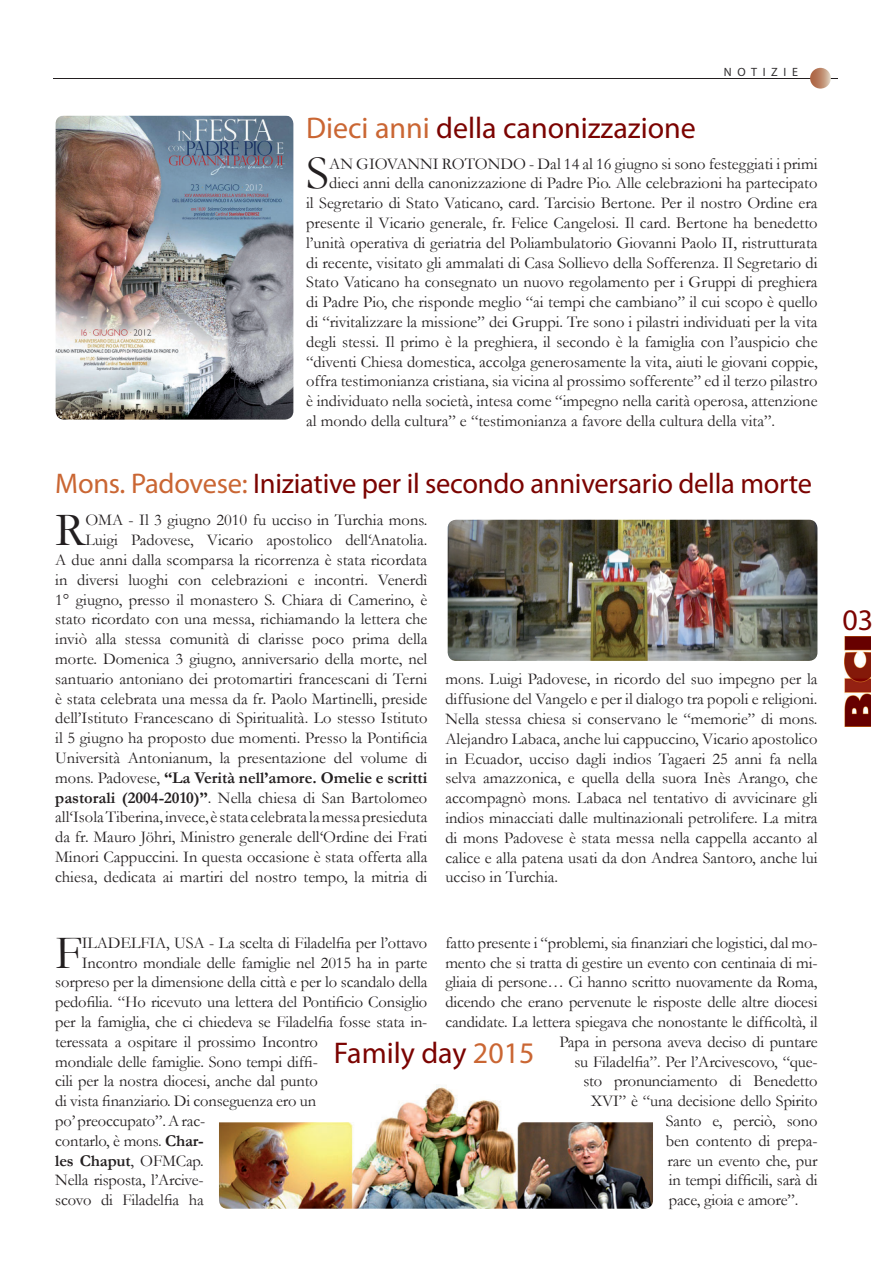
<style>
.page{position:relative;width:893px;height:1263px;background:#fff}
.page>*{position:absolute;margin:0;border:0;box-sizing:border-box;transform-origin:0 0}
.t1{font:48.3px "Garamond";color:#231f20}
.t2{font:30px "Myriad Pro";color:#7b0300}
.t3{font:28.5px "Myriad Pro";letter-spacing:-.01em;color:#7b0300}
.t4{font:16.5px/19.8px "Garamond";color:#231f20;text-align:right}
.t5{font:700 16.5px "Garamond";letter-spacing:-.01em;color:#231f20}
.t6{font:12px "Myriad Pro";letter-spacing:.47em;color:#312f30}
.s1{color:#ca6633}
.s2{font-weight:700}
.s3{font-weight:400}
</style>
<div class="page">
<img style="left:844px;top:637px;width:26px;height:90px">
<img style="left:219px;top:1084px;width:434px;height:125px;border-radius:9px">
<hr style="left:53px;top:78px;width:785px;height:1px;background:#231f20">
<svg style="left:810px;top:68px;width:21px;height:21px"></svg>
<img style="left:56px;top:115px;width:237px;height:305px;border-radius:9px">
<img style="left:448px;top:520px;width:369px;height:141px;border-radius:9px">
<p class="t6" style="left:724px;top:67px;width:75px">NOTIZIE</p>
<h2 class="t2" style="left:306px;top:117px;width:391px"><span class="s1">Dieci anni</span> della canonizzazione</h2>
<h1 class="t1" style="left:306px;top:147px;width:25px">S</h1>
<p class="t4" style="left:329px;top:154px;width:490px">AN GIOVANNI ROTONDO - Dal 14 al 16 giugno si sono festeggiati i primi</p>
<p class="t4" style="left:329px;top:174px;width:490px">dieci anni della canonizzazione di Padre Pio. Alle celebrazioni ha partecipato</p>
<p class="t4" style="left:306px;top:193px;width:513px">il Segretario di Stato Vaticano, card. Tarcisio Bertone. Per il nostro Ordine era</p>
<p class="t4" style="left:306px;top:213px;width:513px">presente il Vicario generale, fr. Felice Cangelosi. Il card. Bertone ha benedetto</p>
<p class="t4" style="left:306px;top:233px;width:513px">l’unità operativa di geriatria del Poliambulatorio Giovanni Paolo II, ristrutturata</p>
<p class="t4" style="left:306px;top:253px;width:513px">di recente, visitato gli ammalati di Casa Sollievo della Sofferenza. Il Segretario di</p>
<p class="t4" style="left:306px;top:273px;width:513px">Stato Vaticano ha consegnato un nuovo regolamento per i Gruppi di preghiera</p>
<p class="t4" style="left:306px;top:292px;width:513px">di Padre Pio, che risponde meglio “ai tempi che cambiano” il cui scopo è quello</p>
<p class="t4" style="left:306px;top:312px;width:513px">di “rivitalizzare la missione” dei Gruppi. Tre sono i pilastri individuati per la vita</p>
<p class="t4" style="left:306px;top:332px;width:513px">degli stessi. Il primo è la preghiera, il secondo è la famiglia con l’auspicio che</p>
<p class="t4" style="left:306px;top:352px;width:513px">“diventi Chiesa domestica, accolga generosamente la vita, aiuti le giovani coppie,</p>
<p class="t4" style="left:306px;top:372px;width:513px">offra testimonianza cristiana, sia vicina al prossimo sofferente” ed il terzo pilastro</p>
<p class="t4" style="left:306px;top:391px;width:513px">è individuato nella società, intesa come “impegno nella carità operosa, attenzione</p>
<p class="t4" style="left:306px;top:411px;width:470px">al mondo della cultura” e “testimonianza a favore della cultura della vita”.</p>
<h3 class="t3" style="left:55px;top:473px;width:758px"><span class="s1">Mons. Padovese:</span> Iniziative per il secondo anniversario della morte</h3>
<h1 class="t1" style="left:55px;top:504px;width:32px">R</h1>
<p class="t4" style="left:55px;top:511px;width:374px">OMA - Il 3 giugno 2010 fu ucciso in Turchia mons.<br>Luigi Padovese, Vicario apostolico dell‘Anatolia.<br>A due anni dalla scomparsa la ricorrenza è stata ricordata in diversi luoghi con celebrazioni e incontri. Venerdì 1° giugno, presso il monastero S. Chiara di Camerino, è stato ricordato con una messa, richiamando la lettera che inviò alla stessa comunità di clarisse poco prima della morte. Domenica 3 giugno, anniversario della morte, nel santuario antoniano dei protomartiri francescani di Terni è stata celebrata una messa da fr. Paolo Martinelli, preside dell’Istituto Francescano di Spiritualità. Lo stesso Istituto il 5 giugno ha proposto due momenti. Presso la Pontificia Università Antonianum, la presentazione del volume di mons. Padovese, <span class="s2">“La Verità nell’amore. Omelie e scritti pastorali (2004-2010)”</span>. Nella chiesa di San Bartolomeo all‘Isola Tiberina, invece, è stata celebrata la messa presieduta da fr. Mauro Jöhri, Ministro generale dell‘Ordine dei Frati Minori Cappuccini. In questa occasione è stata offerta alla chiesa, dedicata ai martiri del nostro tempo, la mitria di</p>
<p class="t4" style="left:445px;top:670px;width:374px;text-align:justify">mons. Luigi Padovese, in ricordo del suo impegno per la diffusione del Vangelo e per il dialogo tra popoli e religioni.<br>Nella stessa chiesa si conservano le “memorie” di mons.<br>Alejandro Labaca, anche lui cappuccino, Vicario apostolico in Ecuador, ucciso dagli indios Tagaeri 25 anni fa nella selva amazzonica, e quella della suora Inès Arango, che accompagnò mons. Labaca nel tentativo di avvicinare gli indios minacciati dalle multinazionali petrolifere. La mitra di mons Padovese è stata messa nella cappella accanto al calice e alla patena usati da don Andrea Santoro, anche lui ucciso in Turchia.</p>
<p class="t4" style="left:445px;top:933px;width:374px">fatto presente i “problemi, sia finanziari che logistici, dal mo-</p>
<p class="t4" style="left:445px;top:953px;width:374px">mento che si tratta di gestire un evento con centinaia di mi-</p>
<p class="t4" style="left:445px;top:972px;width:374px">gliaia di persone… Ci hanno scritto nuovamente da Roma,</p>
<p class="t4" style="left:445px;top:992px;width:374px">dicendo che erano pervenute le risposte delle altre diocesi</p>
<p class="t4" style="left:445px;top:1012px;width:374px">candidate. La lettera spiegava che nonostante le difficoltà, il</p>
<p class="t4" style="left:559px;top:1032px;width:260px">Papa in persona aveva deciso di puntare</p>
<p class="t4" style="left:574px;top:1052px;width:245px">su Filadelfia”. Per l’Arcivescovo, “que-</p>
<p class="t4" style="left:583px;top:1071px;width:236px">sto pronunciamento di Benedetto</p>
<p class="t4" style="left:591px;top:1091px;width:228px">XVI” è “una decisione dello Spirito</p>
<p class="t4" style="left:666px;top:1111px;width:153px">Santo e, perciò, sono</p>
<p class="t4" style="left:666px;top:1131px;width:153px">ben contento di prepa-</p>
<p class="t4" style="left:667px;top:1151px;width:152px">rare un evento che, pur</p>
<p class="t4" style="left:669px;top:1170px;width:150px">in tempi difficili, sarà di</p>
<p class="t4" style="left:669px;top:1190px;width:131px">pace, gioia e amore”.</p>
<h1 class="t1" style="left:55px;top:926px;width:29px">F</h1>
<p class="t4" style="left:82px;top:933px;width:347px">ILADELFIA, USA - La scelta di Filadelfia per l’ottavo</p>
<p class="t4" style="left:82px;top:953px;width:347px">Incontro mondiale delle famiglie nel 2015 ha in parte</p>
<p class="t4" style="left:55px;top:972px;width:374px">sorpreso per la dimensione della città e per lo scandalo della</p>
<p class="t4" style="left:55px;top:992px;width:374px">pedofilia. “Ho ricevuto una lettera del Pontificio Consiglio</p>
<p class="t4" style="left:55px;top:1012px;width:374px">per la famiglia, che ci chiedeva se Filadelfia fosse stata in-</p>
<p class="t4" style="left:55px;top:1032px;width:264px">teressata a ospitare il prossimo Incontro</p>
<p class="t4" style="left:55px;top:1052px;width:264px">mondiale delle famiglie. Sono tempi diffi-</p>
<p class="t4" style="left:55px;top:1071px;width:264px">cili per la nostra diocesi, anche dal punto</p>
<p class="t4" style="left:55px;top:1091px;width:262px">di vista finanziario. Di conseguenza ero un</p>
<p class="t4" style="left:55px;top:1111px;width:152px">po’ preoccupato”. A rac-</p>
<p class="t4" style="left:55px;top:1131px;width:150px">contarlo, è mons. <span class="s2">Char-</span></p>
<p class="t5" style="left:55px;top:1151px;width:150px">les Chaput<span class="s3">, OFMCap.</span></p>
<p class="t4" style="left:55px;top:1170px;width:150px">Nella risposta, l’Arcive-</p>
<p class="t4" style="left:55px;top:1190px;width:150px">scovo di Filadelfia ha</p>
<h2 class="t2" style="left:334px;top:1042px;width:202px">Family day <span class="s1">2015</span></h2>
<h2 class="t2" style="left:842px;top:609px;width:32px">03</h2>
</div>
